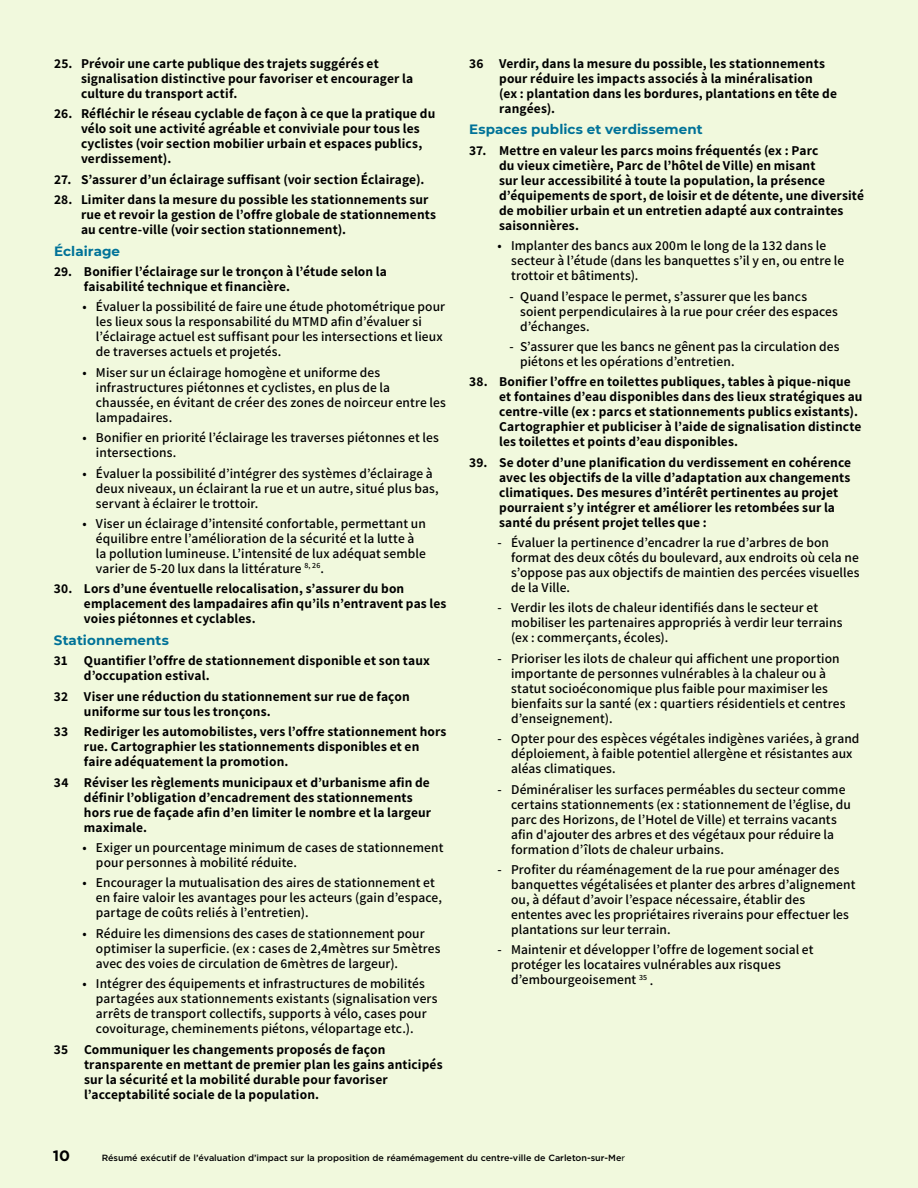
<style>
.page{position:relative;width:918px;height:1188px;background:#f1f9dd}
.page>*{position:absolute;margin:0;border:0;box-sizing:border-box;transform-origin:0 0}
.t1{font:700 15px "Gotham HTF";color:#000}
.t2{font:600 13.5px/15px "Assistant";letter-spacing:.01em;color:#000}
.t3{font:700 13.5px/15px "Assistant";letter-spacing:.01em;color:#000}
.t4{font:700 13.5px "Montserrat";letter-spacing:.005em;color:#007298}
.t5{font:500 9px "Gotham HTF";color:#000}
.s1{font-weight:400}
</style>
<div class="page">
<p class="t3" style="left:81px;top:55px;width:334px;text-indent:-27px">25. Prévoir une carte publique des trajets suggérés et signalisation distinctive pour favoriser et encourager la culture du transport actif.</p>
<p class="t3" style="left:81px;top:105px;width:356px;text-indent:-27px">26. Réfléchir le réseau cyclable de façon à ce que la pratique du vélo soit une activité agréable et conviviale pour tous les cyclistes (voir section mobilier urbain et espaces publics, verdissement).</p>
<p class="t3" style="left:54px;top:171px;width:372px">27. S’assurer d’un éclairage suffisant (voir section Éclairage).</p>
<p class="t3" style="left:81px;top:191px;width:357px;text-indent:-27px">28. Limiter dans la mesure du possible les stationnements sur rue et revoir la gestion de l’offre globale de stationnements au centre-ville (voir section stationnement).</p>
<p class="t4" style="left:54px;top:241px;width:68px">Éclairage</p>
<p class="t3" style="left:84px;top:263px;width:304px;text-indent:-30px">29. Bonifier l’éclairage sur le tronçon à l’étude selon la faisabilité technique et financière.</p>
<p class="t2" style="left:96px;top:299px;width:351px;text-indent:-14px">• Évaluer la possibilité de faire une étude photométrique pour les lieux sous la responsabilité du MTMD afin d’évaluer si l’éclairage actuel est suffisant pour les intersections et lieux de traverses actuels et projetés.</p>
<p class="t2" style="left:96px;top:364px;width:351px;text-indent:-14px">• Miser sur un éclairage homogène et uniforme des infrastructures piétonnes et cyclistes, en plus de la chaussée, en évitant de créer des zones de noirceur entre les lampadaires.</p>
<p class="t2" style="left:96px;top:429px;width:344px;text-indent:-14px">• Bonifier en priorité l’éclairage les traverses piétonnes et les intersections.</p>
<p class="t2" style="left:96px;top:465px;width:344px;text-indent:-14px">• Évaluer la possibilité d’intégrer des systèmes d’éclairage à deux niveaux, un éclairant la rue et un autre, situé plus bas, servant à éclairer le trottoir.</p>
<p class="t2" style="left:96px;top:515px;width:331px;text-indent:-14px">• Viser un éclairage d’intensité confortable, permettant un équilibre entre l’amélioration de la sécurité et la lutte à la pollution lumineuse. L’intensité de lux adéquat semble varier de 5-20 lux dans la littérature <sup>8,</sup> <sup>26</sup>.</p>
<p class="t3" style="left:84px;top:581px;width:364px;text-indent:-30px">30. Lors d’une éventuelle relocalisation, s’assurer du bon emplacement des lampadaires afin qu’ils n’entravent pas les voies piétonnes et cyclables.</p>
<p class="t4" style="left:54px;top:630px;width:116px">Stationnements</p>
<p class="t3" style="left:84px;top:653px;width:347px;text-indent:-30px">31 Quantifier l’offre de stationnement disponible et son taux d’occupation estival.</p>
<p class="t3" style="left:84px;top:688px;width:327px;text-indent:-30px">32 Viser une réduction du stationnement sur rue de façon uniforme sur tous les tronçons.</p>
<p class="t3" style="left:84px;top:723px;width:364px;text-indent:-30px">33 Rediriger les automobilistes, vers l’offre stationnement hors rue. Cartographier les stationnements disponibles et en faire adéquatement la promotion.</p>
<p class="t3" style="left:84px;top:774px;width:349px;text-indent:-30px">34 Réviser les règlements municipaux et d’urbanisme afin de définir l’obligation d’encadrement des stationnements hors rue de façade afin d’en limiter le nombre et la largeur maximale.</p>
<p class="t2" style="left:96px;top:839px;width:349px;text-indent:-14px">• Exiger un pourcentage minimum de cases de stationnement pour personnes à mobilité réduite.</p>
<p class="t2" style="left:96px;top:875px;width:348px;text-indent:-14px">• Encourager la mutualisation des aires de stationnement et en faire valoir les avantages pour les acteurs (gain d’espace, partage de coûts reliés à l’entretien).</p>
<p class="t2" style="left:96px;top:925px;width:346px;text-indent:-14px">• Réduire les dimensions des cases de stationnement pour optimiser la superficie. (ex : cases de 2,4mètres sur 5mètres avec des voies de circulation de 6mètres de largeur).</p>
<p class="t2" style="left:96px;top:975px;width:343px;text-indent:-14px">• Intégrer des équipements et infrastructures de mobilités partagées aux stationnements existants (signalisation vers arrêts de transport collectifs, supports à vélo, cases pour covoiturage, cheminements piétons, vélopartage etc.).</p>
<p class="t3" style="left:84px;top:1041px;width:360px;text-indent:-30px">35 Communiquer les changements proposés de façon transparente en mettant de premier plan les gains anticipés sur la sécurité et la mobilité durable pour favoriser l’acceptabilité sociale de la population.</p>
<p class="t3" style="left:499px;top:55px;width:339px;text-indent:-30px">36 Verdir, dans la mesure du possible, les stationnements pour réduire les impacts associés à la minéralisation<br>(ex : plantation dans les bordures, plantations en tête de rangées).</p>
<p class="t4" style="left:469px;top:120px;width:235px">Espaces publics et verdissement</p>
<p class="t3" style="left:499px;top:142px;width:366px;text-indent:-30px">37. Mettre en valeur les parcs moins fréquentés (ex : Parc<br>du vieux cimetière, Parc de l’hôtel de Ville) en misant<br>sur leur accessibilité à toute la population, la présence d’équipements de sport, de loisir et de détente, une diversité de mobilier urbain et un entretien adapté aux contraintes saisonnières.</p>
<p class="t2" style="left:511px;top:237px;width:335px;text-indent:-14px">• Implanter des bancs aux 200m le long de la 132 dans le secteur à l’étude (dans les banquettes s’il y en, ou entre le trottoir et bâtiments).</p>
<p class="t2" style="left:520px;top:288px;width:319px;text-indent:-11px">- Quand l’espace le permet, s’assurer que les bancs soient perpendiculaires à la rue pour créer des espaces d’échanges.</p>
<p class="t2" style="left:520px;top:338px;width:321px;text-indent:-11px">- S’assurer que les bancs ne gênent pas la circulation des piétons et les opérations d’entretien.</p>
<p class="t3" style="left:499px;top:374px;width:365px;text-indent:-30px">38. Bonifier l’offre en toilettes publiques, tables à pique-nique et fontaines d’eau disponibles dans des lieux stratégiques au centre-ville (ex : parcs et stationnements publics existants).<br>Cartographier et publiciser à l’aide de signalisation distincte les toilettes et points d’eau disponibles.</p>
<p class="t3" style="left:499px;top:454px;width:354px;text-indent:-30px">39. Se doter d’une planification du verdissement en cohérence avec les objectifs de la ville d’adaptation aux changements climatiques. Des mesures d’intérêt pertinentes au projet pourraient s’y intégrer et améliorer les retombées sur la santé du présent projet telles que :</p>
<p class="t2" style="left:511px;top:534px;width:350px;text-indent:-14px">- Évaluer la pertinence d’encadrer la rue d’arbres de bon format des deux côtés du boulevard, aux endroits où cela ne s’oppose pas aux objectifs de maintien des percées visuelles de la Ville.</p>
<p class="t2" style="left:511px;top:600px;width:333px;text-indent:-14px">- Verdir les ilots de chaleur identifiés dans le secteur et mobiliser les partenaires appropriés à verdir leur terrains (ex : commerçants, écoles).</p>
<p class="t2" style="left:511px;top:650px;width:336px;text-indent:-14px">- Prioriser les ilots de chaleur qui affichent une proportion importante de personnes vulnérables à la chaleur ou à statut socioéconomique plus faible pour maximiser les bienfaits sur la santé (ex : quartiers résidentiels et centres d’enseignement).</p>
<p class="t2" style="left:511px;top:731px;width:350px;text-indent:-14px">- Opter pour des espèces végétales indigènes variées, à grand déploiement, à faible potentiel allergène et résistantes aux aléas climatiques.</p>
<p class="t2" style="left:511px;top:781px;width:341px;text-indent:-14px">- Déminéraliser les surfaces perméables du secteur comme certains stationnements (ex : stationnement de l’église, du parc des Horizons, de l’Hotel de Ville) et terrains vacants afin d'ajouter des arbres et des végétaux pour réduire la formation d’îlots de chaleur urbains.</p>
<p class="t2" style="left:511px;top:861px;width:346px;text-indent:-14px">- Profiter du réaménagement de la rue pour aménager des banquettes végétalisées et planter des arbres d’alignement ou, à défaut d’avoir l’espace nécessaire, établir des ententes avec les propriétaires riverains pour effectuer les plantations sur leur terrain.</p>
<p class="t2" style="left:511px;top:942px;width:304px;text-indent:-14px">- Maintenir et développer l’offre de logement social et protéger les locataires vulnérables aux risques d’embourgeoisement <sup>35</sup> .</p>
<p class="t1" style="left:53px;top:1147px;width:19px">10</p>
<p class="t5" style="left:102px;top:1153px;width:525px">Résumé exécutif de l’évaluation d’impact sur la proposition de réamémagement du centre-ville de Carleton-sur-Me<span class="s1">r</span></p>
</div>
